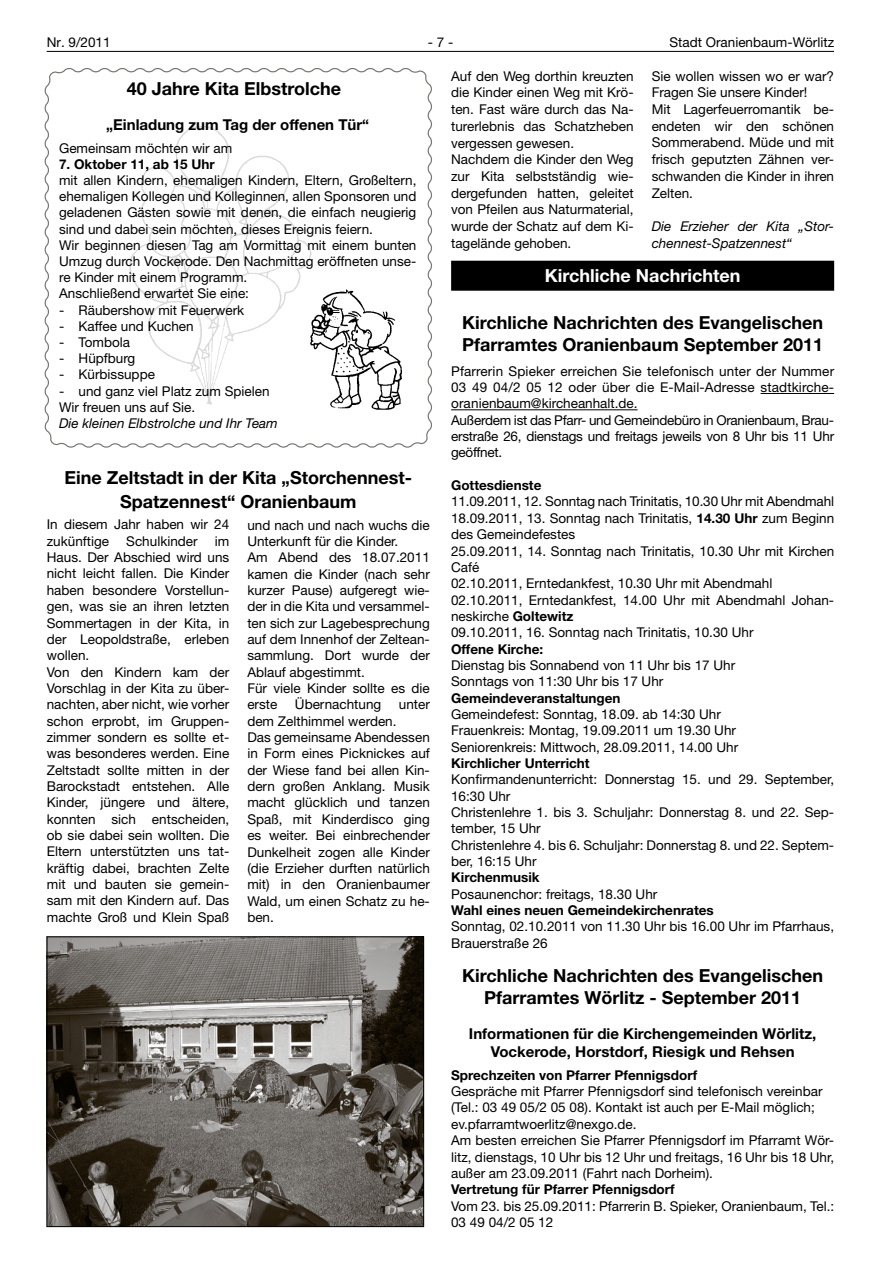
<style>
.page{position:relative;width:881px;height:1263px;background:#fff}
.page>*{position:absolute;margin:0;border:0;box-sizing:border-box;transform-origin:0 0}
.t1{font:700 18px/21.8px "Helvetica Neue LT";color:#000;text-align:center}
.t2{font:700 18px "Helvetica Neue LT";color:#fff}
.t3{font:700 15px/18.1px "Helvetica Neue LT";color:#000;text-align:center}
.t4{font:13.5px/16.4px "Helvetica Neue LT";color:#000}
.t5{font:700 13.5px "Helvetica Neue LT";color:#000}
.t6{font:italic 13.5px/16.6px "Helvetica Neue LT";color:#000}
.s1{font-weight:700}
</style>
<div class="page">
<hr style="left:47px;top:51px;width:786px;height:1px;background:#000">
<svg style="left:44px;top:68px;width:388px;height:380px"></svg>
<img style="left:309px;top:285px;width:96px;height:127px">
<img style="left:49px;top:938px;width:372px;height:287px">
<div style="left:47px;top:936px;width:376px;height:291px;border:1px solid #000"></div>
<div style="left:451px;top:260px;width:382px;height:30px;background:#b3b3b3"></div>
<div style="left:451px;top:261px;width:382px;height:30px;background:#000"></div>
<hr style="left:760px;top:393px;width:73px;height:1px;background:#000">
<hr style="left:451px;top:409px;width:186px;height:1px;background:#000">
<p class="t4" style="left:47px;top:34px;width:65px">Nr. 9/2011</p>
<p class="t4" style="left:427px;top:34px;width:27px">- 7 -</p>
<p class="t4" style="left:669px;top:34px;width:166px">Stadt Oranienbaum-Wörlitz</p>
<h1 class="t1" style="left:127px;top:77px;width:216px">40 Jahre Kita Elbstrolche</h1>
<p class="t3" style="left:106px;top:115px;width:264px">„Einladung zum Tag der offenen Tür“</p>
<p class="t4" style="left:59px;top:139px;width:175px">Gemeinsam möchten wir am</p>
<p class="t5" style="left:59px;top:156px;width:157px">7. Oktober 11, ab 15 Uhr</p>
<p class="t4" style="left:59px;top:172px;width:359px">mit allen Kindern, ehemaligen Kindern, Eltern, Großeltern, ehemaligen Kollegen und Kolleginnen, allen Sponsoren und geladenen Gästen sowie mit denen, die einfach neugierig sind und dabei sein möchten, dieses Ereignis feiern.<br>Wir beginnen diesen Tag am Vormittag mit einem bunten Umzug durch Vockerode. Den Nachmittag eröffneten unse&shy;re Kinder mit einem Programm.<br>Anschließend erwartet Sie eine:</p>
<p class="t4" style="left:59px;top:301px;width:186px">- Räubershow mit Feuerwerk</p>
<p class="t4" style="left:59px;top:318px;width:136px">- Kaffee und Kuchen</p>
<p class="t4" style="left:59px;top:334px;width:73px">- Tombola</p>
<p class="t4" style="left:59px;top:350px;width:78px">- Hüpfburg</p>
<p class="t4" style="left:59px;top:366px;width:97px">- Kürbissuppe</p>
<p class="t4" style="left:59px;top:382px;width:212px">- und ganz viel Platz zum Spielen<br>Wir freuen uns auf Sie.</p>
<p class="t6" style="left:59px;top:415px;width:220px">Die kleinen Elbstrolche und Ihr Team</p>
<p class="t4" style="left:451px;top:67px;width:184px">Auf den Weg dorthin kreuzten die Kinder einen Weg mit Krö&shy;ten. Fast wäre durch das Na&shy;turerlebnis das Schatzheben vergessen gewesen.<br>Nachdem die Kinder den Weg zur Kita selbstständig wie&shy;dergefunden hatten, geleitet von Pfeilen aus Naturmaterial, wurde der Schatz auf dem Ki&shy;tagelände gehoben.</p>
<p class="t4" style="left:651px;top:67px;width:184px">Sie wollen wissen wo er war?<br>Fragen Sie unsere Kinder!<br>Mit Lagerfeuerromantik be&shy;endeten wir den schönen<br>Sommerabend. Müde und mit frisch geputzten Zähnen ver&shy;schwanden die Kinder in ihren<br>Zelten.</p>
<p class="t6" style="left:651px;top:218px;width:184px">Die Erzieher der Kita „Stor&shy;chennest-Spatzennest“</p>
<h1 class="t2" style="left:544px;top:264px;width:197px">Kirchliche Nachrichten</h1>
<h1 class="t1" style="left:462px;top:311px;width:362px;text-align:left">Kirchliche Nachrichten des Evangelischen<br>Pfarramtes Oranienbaum September 2011</h1>
<p class="t4" style="left:451px;top:363px;width:384px">Pfarrerin Spieker erreichen Sie telefonisch unter der Nummer 03 49 04/2 05 12 oder über die E-Mail-Adresse stadtkirche&shy;oranienbaum@kircheanhalt.de.<br>Außerdem ist das Pfarr- und Gemeindebüro in Oranienbaum, Brau&shy;erstraße 26, dienstags und freitags jeweils von 8 Uhr bis 11 Uhr geöffnet.</p>
<p class="t5" style="left:451px;top:477px;width:92px">Gottesdienste</p>
<p class="t4" style="left:451px;top:493px;width:384px">11.09.2011, 12. Sonntag nach Trinitatis, 10.30 Uhr mit Abendmahl 18.09.2011, 13. Sonntag nach Trinitatis, <span class="s1">14.30 Uhr</span> zum Beginn des Gemeindefestes<br>25.09.2011, 14. Sonntag nach Trinitatis, 10.30 Uhr mit Kirchen Café<br>02.10.2011, Erntedankfest, 10.30 Uhr mit Abendmahl 02.10.2011, Erntedankfest, 14.00 Uhr mit Abendmahl Johan&shy;neskirche <span class="s1">Goltewitz<br></span>09.10.2011, 16. Sonntag nach Trinitatis, 10.30 Uhr</p>
<p class="t5" style="left:451px;top:640px;width:94px">Offene Kirche:</p>
<p class="t4" style="left:451px;top:657px;width:285px">Dienstag bis Sonnabend von 11 Uhr bis 17 Uhr<br>Sonntags von 11:30 Uhr bis 17 Uhr</p>
<p class="t5" style="left:451px;top:689px;width:171px">Gemeindeveranstaltungen</p>
<p class="t4" style="left:451px;top:706px;width:288px">Gemeindefest: Sonntag, 18.09. ab 14:30 Uhr<br>Frauenkreis: Montag, 19.09.2011 um 19.30 Uhr<br>Seniorenkreis: Mittwoch, 28.09.2011, 14.00 Uhr</p>
<p class="t5" style="left:451px;top:755px;width:140px">Kirchlicher Unterricht</p>
<p class="t4" style="left:451px;top:771px;width:384px">Konfirmandenunterricht: Donnerstag 15. und 29. September, 16:30 Uhr<br>Christenlehre 1. bis 3. Schuljahr: Donnerstag 8. und 22. Sep&shy;tember, 15 Uhr<br>Christenlehre 4. bis 6. Schuljahr: Donnerstag 8. und 22. Septem&shy;ber, 16:15 Uhr</p>
<p class="t5" style="left:451px;top:869px;width:90px">Kirchenmusik</p>
<p class="t4" style="left:451px;top:885px;width:208px">Posaunenchor: freitags, 18.30 Uhr</p>
<p class="t5" style="left:451px;top:902px;width:264px">Wahl eines neuen Gemeindekirchenrates</p>
<p class="t4" style="left:451px;top:918px;width:384px">Sonntag, 02.10.2011 von 11.30 Uhr bis 16.00 Uhr im Pfarrhaus,<br>Brauerstraße 26</p>
<h1 class="t1" style="left:462px;top:964px;width:362px">Kirchliche Nachrichten des Evangelischen<br>Pfarramtes Wörlitz - September 2011</h1>
<p class="t3" style="left:469px;top:1024px;width:349px">Informationen für die Kirchengemeinden Wörlitz,<br>Vockerode, Horstdorf, Riesigk und Rehsen</p>
<p class="t5" style="left:451px;top:1067px;width:247px">Sprechzeiten von Pfarrer Pfennigsdorf</p>
<p class="t4" style="left:451px;top:1083px;width:384px">Gespräche mit Pfarrer Pfennigsdorf sind telefonisch vereinbar (Tel.: 03 49 05/2 05 08). Kontakt ist auch per E-Mail möglich; ev.pfarramtwoerlitz@nexgo.de.<br>Am besten erreichen Sie Pfarrer Pfennigsdorf im Pfarramt Wör&shy;litz, dienstags, 10 Uhr bis 12 Uhr und freitags, 16 Uhr bis 18 Uhr, außer am 23.09.2011 (Fahrt nach Dorheim).</p>
<p class="t5" style="left:451px;top:1181px;width:225px">Vertretung für Pfarrer Pfennigsdorf</p>
<p class="t4" style="left:451px;top:1197px;width:384px">Vom 23. bis 25.09.2011: Pfarrerin B. Spieker, Oranienbaum, Tel.:<br>03 49 04/2 05 12</p>
<h1 class="t1" style="left:64px;top:466px;width:349px;line-height:23.7px">Eine Zeltstadt in der Kita „Storchennest-<br>Spatzennest“ Oranienbaum</h1>
<p class="t4" style="left:47px;top:516px;width:184px">In diesem Jahr haben wir 24 zukünftige</p>
<p class="t4" style="left:247px;top:516px;width:184px">und nach und nach wuchs die<br>Unterkunft für die Kinder.<br>Am Abend des 18.07.2011 kamen die Kinder (nach sehr kurzer Pause) aufgeregt wie&shy;der in die Kita und versammel&shy;ten sich zur Lagebesprechung auf dem Innenhof der Zeltean&shy;sammlung. Dort wurde der<br>Ablauf abgestimmt.<br>Für viele Kinder sollte es die erste</p>
<p class="t4" style="left:126px;top:533px;width:73px">Schulkinder</p>
<p class="t4" style="left:47px;top:533px;width:184px;text-indent:168px">im<br>Haus. Der Abschied wird uns nicht leicht fallen. Die Kinder haben besondere Vorstellun&shy;gen, was sie an ihren letzten<br>Sommertagen in der Kita, in der Leopoldstraße, erleben wollen.<br>Von den Kindern kam der<br>Vorschlag in der Kita zu über&shy;nachten, aber nicht, wie vorher schon erprobt, im Gruppen&shy;zimmer sondern es sollte et&shy;was besonderes werden. Eine<br>Zeltstadt sollte mitten in der<br>Barockstadt entstehen. Alle<br>Kinder, jüngere und ältere, konnten sich entscheiden, ob sie dabei sein wollten. Die<br>Eltern unterstützten uns tat&shy;kräftig dabei, brachten Zelte mit und bauten sie gemein&shy;sam mit den Kindern auf. Das machte Groß und Klein Spaß</p>
<p class="t4" style="left:295px;top:696px;width:88px">Übernachtung</p>
<p class="t4" style="left:398px;top:696px;width:33px">unter</p>
<p class="t4" style="left:247px;top:712px;width:184px">dem Zelthimmel werden.<br>Das gemeinsame Abendessen in Form eines Picknickes auf der Wiese fand bei allen Kin&shy;dern großen Anklang. Musik macht glücklich und tanzen<br>Spaß, mit Kinderdisco ging es weiter. Bei einbrechender<br>Dunkelheit zogen alle Kinder (die Erzieher durften natürlich mit) in den Oranienbaumer<br>Wald, um einen Schatz zu he&shy;ben.</p>
</div>
